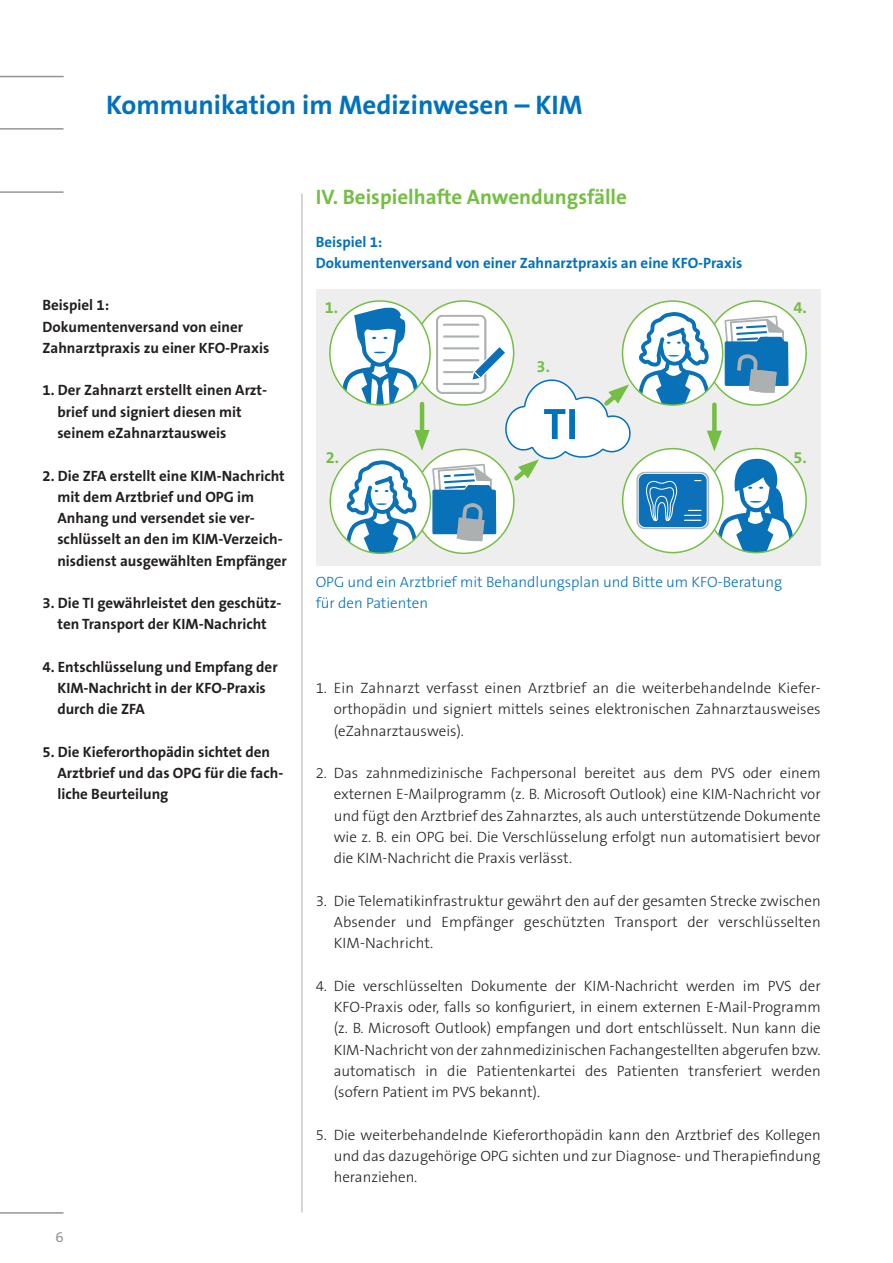
<style>
.page{position:relative;width:893px;height:1263px;background:#fff}
.page>*{position:absolute;margin:0;border:0;box-sizing:border-box;transform-origin:0 0}
.t1{font:700 27px "The Sans B Plus W7";color:#0072bc}
.t2{font:700 21px "The Sans B Plus W7";color:#74bf43}
.t3{font:700 16.5px "The Sans B Plus W7";color:#74bf43}
.t4{font:300 15px/21.3px "The Sans B Plus W3";color:#231f20;text-align:justify}
.t5{font:700 15px/21.3px "The Sans B Plus W7";color:#231f20}
.t6{font:300 15px/21.3px "The Sans B Plus W3";color:#0072bc}
.t7{font:700 15px/21.3px "The Sans B Plus W7";color:#0072bc}
.t8{font:15px "The Sans B Plus W5 Plain";color:#939598}
</style>
<div class="page">
<hr style="left:0;top:1212px;width:63px;height:2px;background:#939598">
<hr style="left:0;top:76px;width:63px;height:1px;background:#939598">
<hr style="left:0;top:128px;width:63px;height:2px;background:#939598">
<hr style="left:0;top:191px;width:63px;height:2px;background:#939598">
<hr style="left:301px;top:194px;width:2px;height:1018px;background:#c7c8ca">
<div style="left:316px;top:289px;width:505px;height:277px;background:#eeeeef"></div>
<svg style="left:706px;top:301px;width:100px;height:104px"></svg>
<svg style="left:706px;top:449px;width:100px;height:104px"></svg>
<svg style="left:330px;top:301px;width:100px;height:104px"></svg>
<svg style="left:337px;top:307px;width:462px;height:246px"></svg>
<div style="left:622px;top:448px;width:102px;height:105px;border:2px solid #74bf43;border-radius:50%"></div>
<h1 class="t1" style="left:106px;top:87px;width:478px">Kommunikation im Medizinwesen – KIM</h1>
<p class="t5" style="left:43px;top:295px;width:228px">Beispiel 1:<br>Dokumentenversand von einer<br>Zahnarztpraxis zu einer KFO-Praxis</p>
<p class="t5" style="left:57px;top:380px;width:211px;text-indent:-15px">1. Der Zahnarzt erstellt einen Arzt&shy;brief und signiert diesen mit seinem eZahnarztausweis</p>
<p class="t5" style="left:57px;top:465px;width:231px;text-indent:-15px">2. Die ZFA erstellt eine KIM-Nachricht mit dem Arztbrief und OPG im Anhang und versendet sie ver&shy;schlüsselt an den im KIM-Verzeich&shy;nisdienst ausgewählten Empfänger</p>
<p class="t5" style="left:43px;top:592px;width:240px;text-align:center">3. Die TI gewährleistet den geschütz&shy;ten Transport der KIM-Nachricht</p>
<p class="t5" style="left:57px;top:656px;width:222px;text-indent:-15px">4. Entschlüsselung und Empfang der<br>KIM-Nachricht in der KFO-Praxis durch die ZFA</p>
<p class="t5" style="left:57px;top:741px;width:228px;text-indent:-15px">5. Die Kieferorthopädin sichtet den<br>Arztbrief und das OPG für die fach&shy;liche Beurteilung</p>
<p class="t8" style="left:56px;top:1227px;width:10px">6</p>
<h2 class="t2" style="left:316px;top:184px;width:313px">IV. Beispielhafte Anwendungsfälle</h2>
<p class="t7" style="left:316px;top:231px;width:428px">Beispiel 1:<br>Dokumentenversand von einer Zahnarztpraxis an eine KFO-Praxis</p>
<p class="t3" style="left:325px;top:296px;width:15px">1.</p>
<p class="t3" style="left:793px;top:296px;width:15px">4.</p>
<p class="t3" style="left:326px;top:447px;width:15px">2.</p>
<p class="t3" style="left:537px;top:356px;width:15px">3.</p>
<p class="t3" style="left:793px;top:447px;width:15px">5.</p>
<p class="t6" style="left:316px;top:571px;width:468px">OPG und ein Arztbrief mit Behandlungsplan und Bitte um KFO-Beratung für den Patienten</p>
<p class="t4" style="left:334px;top:677px;width:488px;text-indent:-18px">1. Ein Zahnarzt verfasst einen Arztbrief an die weiterbehandelnde Kiefer&shy;orthopädin und signiert mittels seines elektronischen Zahnarztausweises (eZahnarztausweis).</p>
<p class="t4" style="left:334px;top:762px;width:488px;text-indent:-18px">2. Das zahnmedizinische Fachpersonal bereitet aus dem PVS oder einem externen E-Mailprogramm (z. B. Microsoft Outlook) eine KIM-Nachricht vor und fügt den Arztbrief des Zahnarztes, als auch unterstützende Dokumente wie z. B. ein OPG bei. Die Verschlüsselung erfolgt nun automatisiert bevor die KIM-Nachricht die Praxis verlässt.</p>
<p class="t4" style="left:334px;top:890px;width:488px;text-indent:-18px">3. Die Telematikinfrastruktur gewährt den auf der gesamten Strecke zwischen Absender und Empfänger geschützten Transport der verschlüsselten KIM-Nachricht.</p>
<p class="t4" style="left:334px;top:975px;width:488px;text-indent:-18px">4. Die verschlüsselten Dokumente der KIM-Nachricht werden im PVS der KFO-Praxis oder, falls so konfiguriert, in einem externen E-Mail-Programm (z. B. Microsoft Outlook) empfangen und dort entschlüsselt. Nun kann die KIM-Nachricht von der zahnmedizinischen Fachangestellten abgerufen bzw. automatisch in die Patientenkartei des Patienten transferiert werden (sofern Patient im PVS bekannt).</p>
<p class="t4" style="left:334px;top:1124px;width:488px;text-indent:-18px">5. Die weiterbehandelnde Kieferorthopädin kann den Arztbrief des Kollegen und das dazugehörige OPG sichten und zur Diagnose- und Therapiefindung heranziehen.</p>
</div>
